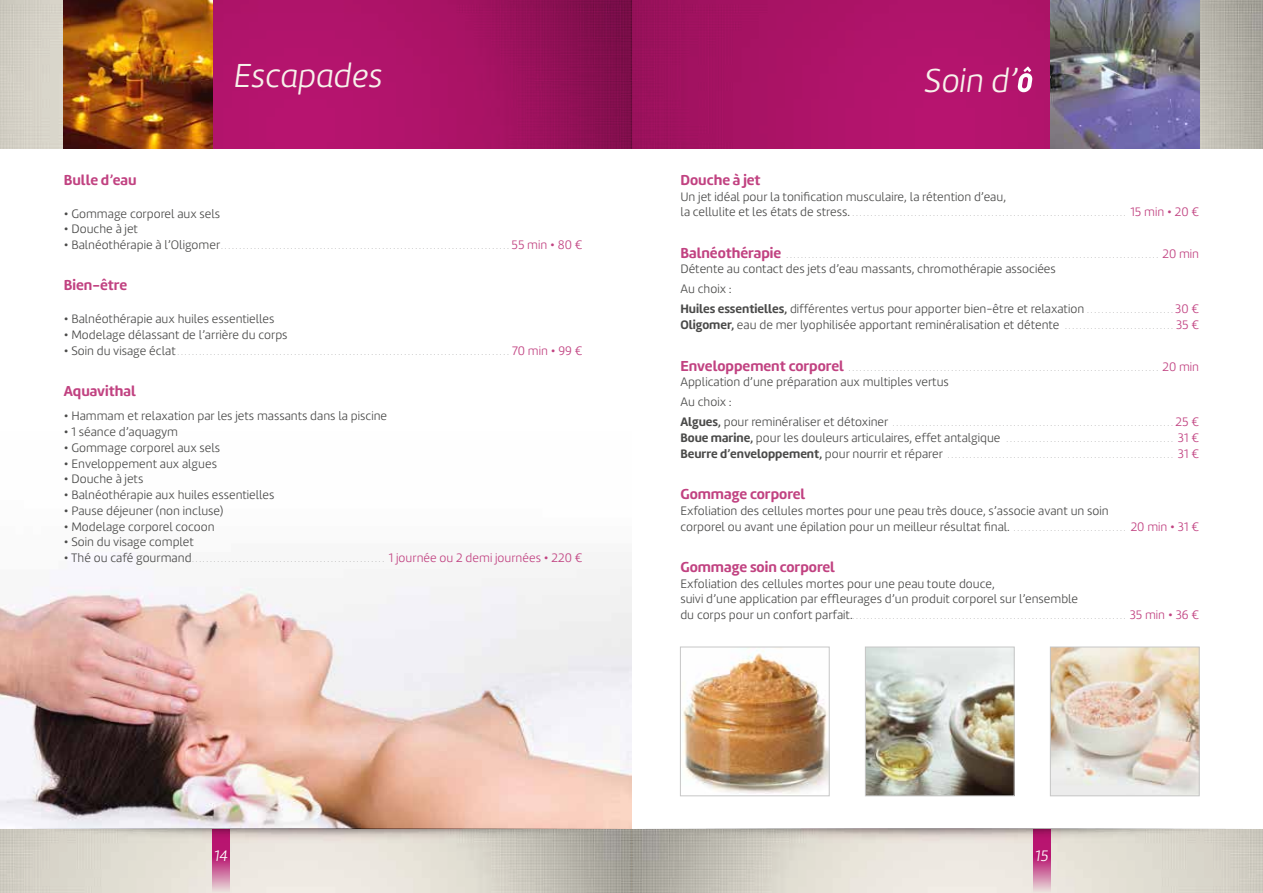
<style>
.page{position:relative;width:1263px;height:893px;background:#fff}
.page>*{position:absolute;margin:0;border:0;box-sizing:border-box;transform-origin:0 0}
.t1{font:italic 300 34.5px "Amelia Rounded";color:#f7f2eb}
.t2{font:italic 300 15.75px "Amelia Rounded";color:#fff}
.t3{font:700 15px "Amelia Rounded";color:#c14281}
.t4{font:12.75px/20px "Amelia Rounded Light";color:#4a4a49}
.t5{font:9px/15.8px "Amelia Rounded Light";color:#b3b2b2;text-align:justify}
.s1{font-size:12.75px;color:#4a4a49}
.s2{font-size:12.75px;color:#c14281}
.s3{font-family:"Amelia Rounded";font-weight:700;font-size:15px;color:#c14281}
.s4{font-family:"Amelia Rounded";font-weight:700}
.s5{font-size:9px;color:#b3b2b2}
.s6{color:#c14281}
.s7{font-family:"Amelia Rounded";font-weight:700;font-size:12.75px;color:#4a4a49}
</style>
<div class="page">
<img style="left:0;top:569px;width:631px;height:260px">
<img style="left:0;top:0;width:631px;height:149px">
<img style="left:64px;top:0;width:149px;height:149px">
<svg style="left:0;top:842px;width:631px;height:51px;background:#dad6cd"></svg>
<svg style="left:631px;top:842px;width:632px;height:51px;background:#dad6cd"></svg>
<svg style="left:213px;top:842px;width:17px;height:50px"></svg>
<svg style="left:1033px;top:842px;width:17px;height:50px"></svg>
<img style="left:0;top:829px;width:1263px;height:13px">
<svg style="left:631px;top:0;width:632px;height:149px;background:#ac286f"></svg>
<img style="left:1050px;top:0;width:149px;height:149px">
<img style="left:682px;top:650px;width:145px;height:144px">
<div style="left:680px;top:647px;width:149px;height:149px;border:1px solid #c6c6c6"></div>
<img style="left:867px;top:649px;width:145px;height:145px">
<div style="left:865px;top:647px;width:149px;height:149px;border:1px solid #c6c6c6"></div>
<img style="left:1052px;top:649px;width:145px;height:145px">
<div style="left:1050px;top:647px;width:149px;height:149px;border:1px solid #c6c6c6"></div>
<svg style="left:1018px;top:67px;width:14px;height:25px"></svg>
<h1 class="t1" style="left:234px;top:54px;width:150px">Escapades</h1>
<h1 class="t1" style="left:925px;top:60px;width:95px">Soin d’</h1>
<h3 class="t3" style="left:64px;top:170px;width:74px">Bulle d’eau</h3>
<h3 class="t4" style="left:64px;top:203px;width:158px">• Gommage corporel aux sels</h3>
<h3 class="t4" style="left:64px;top:219px;width:76px">• Douche à jet</h3>
<p class="t5" style="left:64px;top:238px;width:520px"><span class="s1">• Balnéothérapie à l’Oligomer</span>...............................................................................<span class="s2">55 min • 80 €</span></p>
<h3 class="t3" style="left:64px;top:276px;width:65px">Bien-être</h3>
<h3 class="t4" style="left:64px;top:309px;width:212px">• Balnéothérapie aux huiles essentielles</h3>
<h3 class="t4" style="left:64px;top:325px;width:225px">• Modelage délassant de l’arrière du corps</h3>
<p class="t5" style="left:64px;top:344px;width:520px"><span class="s1">• Soin du visage éclat</span>........................................................................................... <span class="s2">70 min • 99 €</span></p>
<h3 class="t3" style="left:64px;top:381px;width:74px">Aquavithal</h3>
<h3 class="t4" style="left:64px;top:406px;width:325px">• Hammam et relaxation par les jets massants dans la piscine</h3>
<h3 class="t4" style="left:64px;top:422px;width:116px">• 1 séance d’aquagym</h3>
<h3 class="t4" style="left:64px;top:437px;width:158px">• Gommage corporel aux sels</h3>
<h3 class="t4" style="left:64px;top:453px;width:155px">• Enveloppement aux algues</h3>
<h3 class="t4" style="left:64px;top:469px;width:81px">• Douche à jets</h3>
<h3 class="t4" style="left:64px;top:485px;width:212px">• Balnéothérapie aux huiles essentielles</h3>
<h3 class="t4" style="left:64px;top:500px;width:161px">• Pause déjeuner (non incluse)</h3>
<h3 class="t4" style="left:64px;top:516px;width:152px">• Modelage corporel cocoon</h3>
<h3 class="t4" style="left:64px;top:532px;width:132px">• Soin du visage complet</h3>
<p class="t5" style="left:64px;top:551px;width:520px"><span class="s1">• Thé ou café gourmand</span>..................................................... <span class="s2">1 journée ou 2 demi journées • 220 €</span></p>
<h3 class="t3" style="left:680px;top:170px;width:82px">Douche à jet</h3>
<h3 class="t4" style="left:680px;top:186px;width:327px">Un jet idéal pour la tonification musculaire, la rétention d’eau,</h3>
<p class="t5" style="left:680px;top:206px;width:520px"><span class="s1">la cellulite et les états de stress.</span>........................................................................... <span class="s2">15 min • 20 €</span></p>
<p class="t5" style="left:680px;top:247px;width:520px"><span class="s3">Balnéothérapie</span> ...................................................................................................... <span class="s2">20 min</span></p>
<h3 class="t4" style="left:680px;top:259px;width:520px">Détente au contact des jets d’eau massants, chromothérapie associées<br>Au choix :<br><span class="s4">Huiles essentielles,</span> différentes vertus pour apporter bien-être et relaxation <span class="s5">. . . . . . . . . . . . . . . . . . . . . . . .</span> <span class="s6">30 €</span></h3>
<h3 class="t4" style="left:680px;top:315px;width:520px"><span class="s4">Oligomer,</span> eau de mer lyophilisée apportant reminéralisation et détente <span class="s5">. . . . . . . . . . . . . . . . . . . . . . . . . . . . . .</span> <span class="s6">35 €</span></h3>
<p class="t5" style="left:680px;top:360px;width:520px"><span class="s3">Enveloppement corporel</span> ..................................................................................... <span class="s2">20 min</span></p>
<h3 class="t4" style="left:680px;top:372px;width:270px">Application d’une préparation aux multiples vertus<br>Au choix :</h3>
<p class="t5" style="left:680px;top:415px;width:520px"><span class="s7">Algues,</span> <span class="s1">pour reminéraliser et détoxiner</span> .............................................................................<span class="s2">25 € </span><span class="s7">Boue marine,</span> <span class="s1">pour les douleurs articulaires, effet antalgique</span> . . . . . . . . . . . . . . . . . . . . . . . . . . . . . . . . . . . . . . . . . . . . . . <span class="s2">31 € </span><span class="s7">Beurre d’enveloppement,</span> <span class="s1">pour nourrir et réparer</span> .............................................................. <span class="s2">31 €</span></p>
<h3 class="t3" style="left:680px;top:484px;width:126px">Gommage corporel</h3>
<h3 class="t4" style="left:680px;top:503px;width:520px;line-height:15.8px">Exfoliation des cellules mortes pour une peau très douce, s’associe avant un soin<br>corporel ou avant une épilation pour un meilleur résultat final. <span class="s5">. . . . . . . . . . . . . . . . . . . . . . . . . . . . . . .</span> <span class="s6">20 min • 31 €</span></h3>
<h3 class="t3" style="left:680px;top:557px;width:156px">Gommage soin corporel</h3>
<h3 class="t4" style="left:680px;top:575px;width:399px;line-height:15.8px">Exfoliation des cellules mortes pour une peau toute douce,<br>suivi d’une application par effleurages d’un produit corporel sur l’ensemble</h3>
<p class="t5" style="left:680px;top:608px;width:520px"><span class="s1">du corps pour un confort parfait.</span>........................................................................... <span class="s2">35 min • 36 €</span></p>
<h2 class="t2" style="left:214px;top:846px;width:15px">14</h2>
<h2 class="t2" style="left:1035px;top:846px;width:15px">15</h2>
</div>
